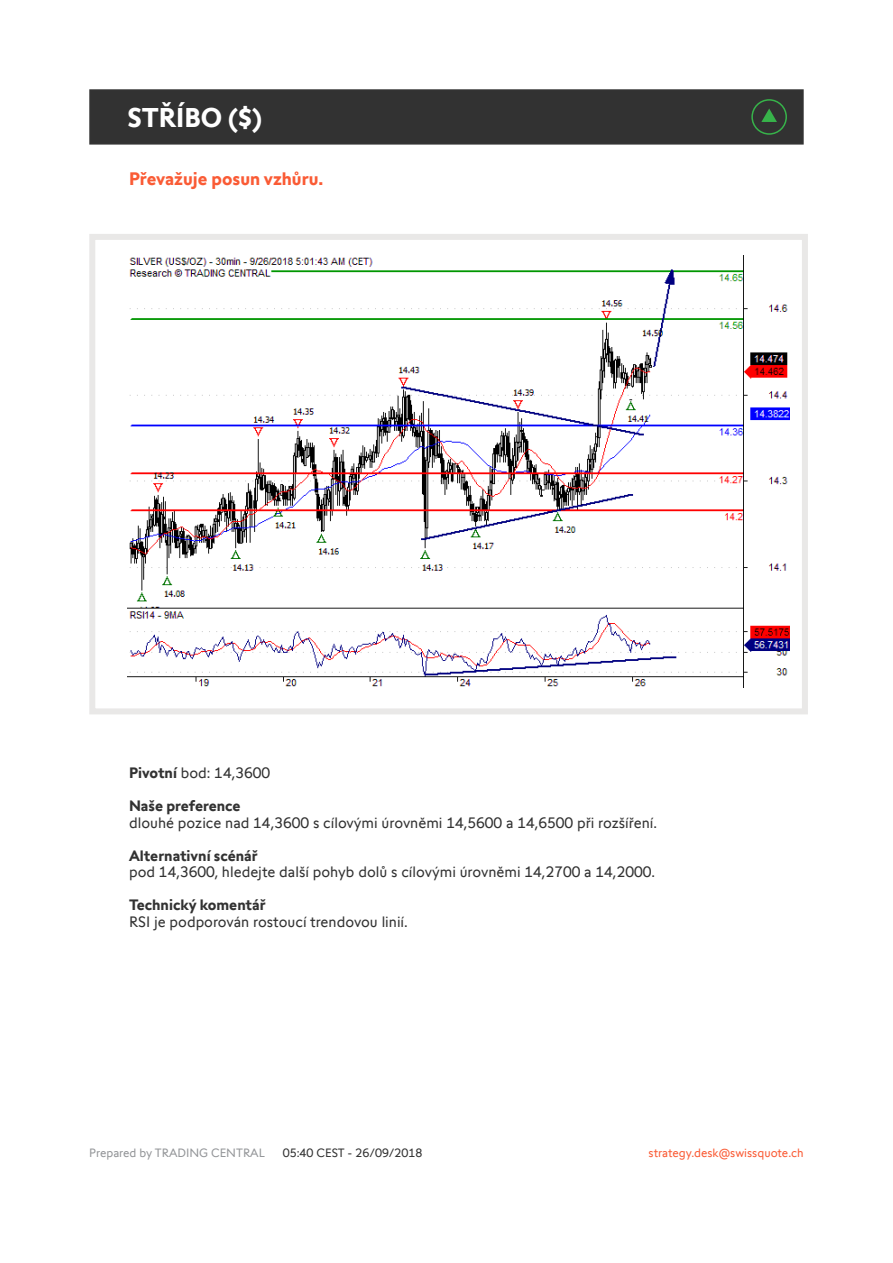
<style>
.page{position:relative;width:893px;height:1263px;background:#fff}
.page>*{position:absolute;margin:0;border:0;box-sizing:border-box;transform-origin:0 0}
.t1{font:700 27px "Swissquote CT";color:#fff}
.t2{font:700 18px "Swissquote CT";color:#fa5b35}
.t3{font:15px "Swissquote CT";color:#323232}
.t4{font:700 15px "Swissquote CT";color:#323232}
.t5{font:12px "Swissquote CT";color:#fa5b35}
.t6{font:12px "Swissquote CT";color:#939598}
.t7{font:12px "Swissquote CT";color:#323232}
.s1{font-weight:700}
</style>
<div class="page">
<div style="left:89px;top:234px;width:719px;height:480px;border:6px solid #e9e8e7"></div>
<div style="left:89px;top:89px;width:715px;height:56px;background:#323232;border:2px solid #323232"></div>
<img style="left:128px;top:255px;width:661px;height:432px">
<svg style="left:751px;top:99px;width:36px;height:36px"></svg>
<h1 class="t1" style="left:128px;top:101px;width:136px">STŘÍBO ($)</h1>
<p class="t2" style="left:129px;top:168px;width:196px">Převažuje posun vzhůru.</p>
<p class="t3" style="left:129px;top:764px;width:143px"><span class="s1">Pivotní</span> bod: 14,3600</p>
<p class="t4" style="left:129px;top:797px;width:113px">Naše preference</p>
<p class="t3" style="left:129px;top:814px;width:530px">dlouhé pozice nad 14,3600 s cílovými úrovněmi 14,5600 a 14,6500 při rozšíření.</p>
<p class="t4" style="left:129px;top:846px;width:130px">Alternativní scénář</p>
<p class="t3" style="left:129px;top:863px;width:528px">pod 14,3600, hledejte další pohyb dolů s cílovými úrovněmi 14,2700 a 14,2000.</p>
<p class="t4" style="left:129px;top:896px;width:138px">Technický komentář</p>
<p class="t3" style="left:129px;top:913px;width:280px">RSI je podporován rostoucí trendovou linií.</p>
<p class="t6" style="left:89px;top:1145px;width:177px">Prepared by TRADING CENTRAL</p>
<p class="t7" style="left:283px;top:1145px;width:141px">05:40 CEST - 26/09/2018</p>
<p class="t5" style="left:649px;top:1145px;width:157px">strategy.desk@swissquote.ch</p>
</div>
